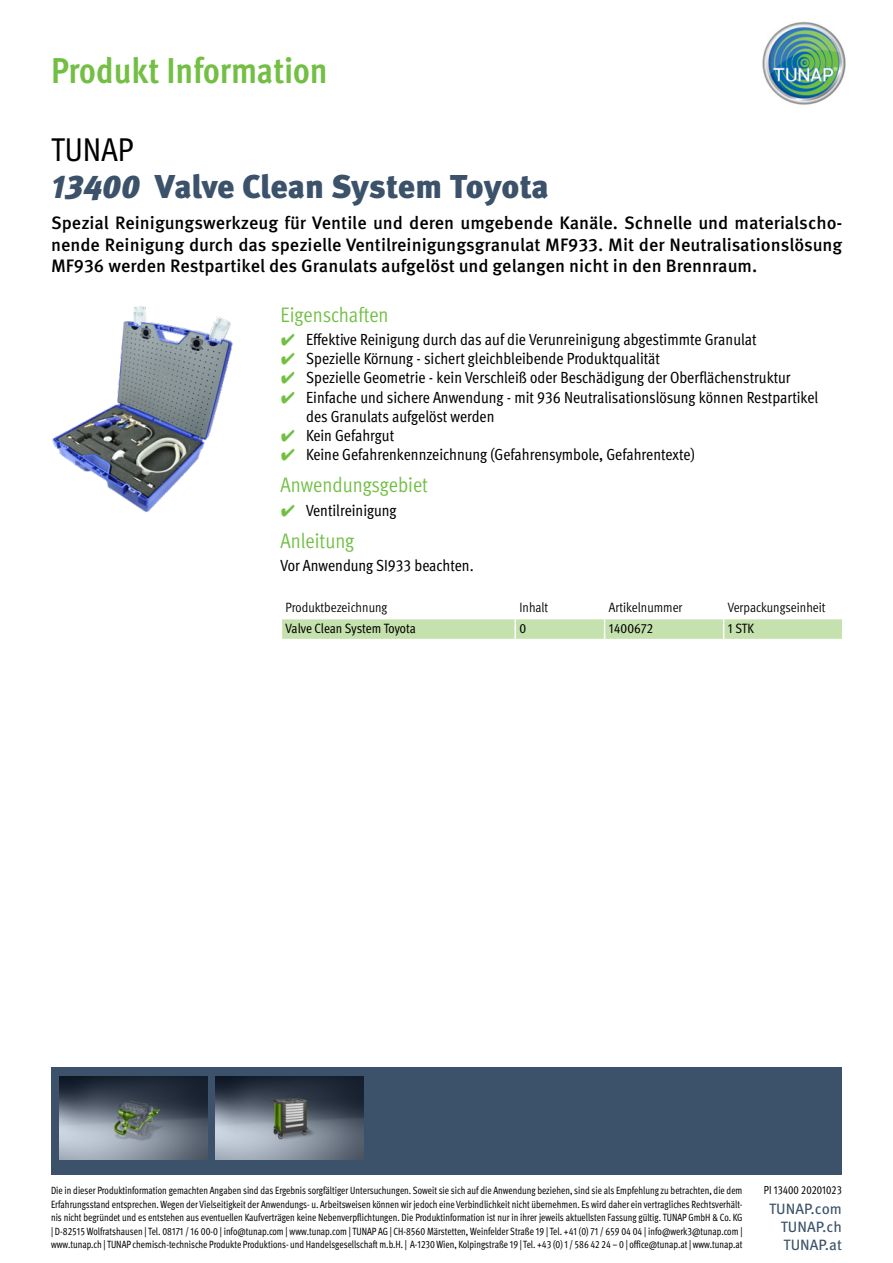
<style>
.page{position:relative;width:893px;height:1263px;background:#fff}
.page>*{position:absolute;margin:0;border:0;box-sizing:border-box;transform-origin:0 0}
.t1{font:700 condensed 36px "Meta Pro";color:#72bf44}
.t2{font:900 33px "Meta Pro";letter-spacing:-.01em;color:#3b526a}
.t3{font:condensed 33px "Meta Pro";color:#000}
.t4{font:condensed 21px "Meta Pro";color:#72bf44}
.t5{font:500 18px/21.6px "Meta Pro";color:#000;text-align:justify}
.t6{font:condensed 16.2px/19px "Meta Pro";color:#000}
.t7{font:15px/18px "Meta Pro";color:#3b526a;text-align:justify}
.t8{font:condensed 13.5px "Meta Pro";color:#000}
.t9{font:condensed 13.5px "Meta Pro";color:#000}
.t10{font:condensed 11.7px "Meta Pro";color:#000;scale:.92 1}
.t11{font:condensed 10.5px/13.5px "Meta Pro";color:#000;text-align:justify;scale:.92 1}
.s1{font-style:italic}
.s2{font-family:"Wuerth Global";font-stretch:normal;color:#72bf44}
</style>
<div class="page">
<img style="left:762px;top:21px;width:84px;height:84px">
<div style="left:51px;top:1068px;width:790px;height:107px;background:#3b526a"></div>
<img style="left:59px;top:1076px;width:148px;height:83px">
<img style="left:216px;top:1076px;width:148px;height:83px">
<img style="left:52px;top:306px;width:181px;height:207px">
<svg style="left:281px;top:619px;width:562px;height:20px"></svg>
<h1 class="t1" style="left:51px;top:43px;width:278px">Produkt Information</h1>
<h2 class="t3" style="left:51px;top:125px;width:84px">TUNAP</h2>
<h2 class="t2" style="left:51px;top:161px;width:499px"><span class="s1">13400</span> Valve Clean System Toyota</h2>
<p class="t5" style="left:51px;top:211px;width:793px">Spezial Reinigungswerkzeug für Ventile und deren umgebende Kanäle. Schnelle und materialscho&shy;nende Reinigung durch das spezielle Ventilreinigungsgranulat MF933. Mit der Neutralisationslösung MF936 werden Restpartikel des Granulats aufgelöst und gelangen nicht in den Brennraum.</p>
<h3 class="t4" style="left:281px;top:299px;width:109px">Eigenschaften</h3>
<h3 class="t6" style="left:281px;top:329px;width:477px"><span class="s2">✔</span> Effektive Reinigung durch das auf die Verunreinigung abgestimmte Granulat</h3>
<h3 class="t6" style="left:281px;top:348px;width:381px"><span class="s2">✔</span> Spezielle Körnung - sichert gleichbleibende Produktqualität</h3>
<h3 class="t6" style="left:281px;top:367px;width:512px"><span class="s2">✔</span> Spezielle Geometrie - kein Verschleiß oder Beschädigung der Oberflächenstruktur</h3>
<h3 class="t6" style="left:306px;top:386px;width:514px;text-indent:-26px"><span class="s2">✔</span> Einfache und sichere Anwendung - mit 936 Neutralisationslösung können Restpartikel des Granulats aufgelöst werden</h3>
<h3 class="t6" style="left:281px;top:424px;width:115px"><span class="s2">✔</span> Kein Gefahrgut</h3>
<h3 class="t6" style="left:281px;top:443px;width:416px"><span class="s2">✔</span> Keine Gefahrenkennzeichnung (Gefahrensymbole, Gefahrentexte)</h3>
<h3 class="t4" style="left:281px;top:470px;width:149px">Anwendungsgebiet</h3>
<h3 class="t6" style="left:281px;top:499px;width:117px"><span class="s2">✔</span> Ventilreinigung</h3>
<h3 class="t4" style="left:281px;top:525px;width:75px">Anleitung</h3>
<h3 class="t6" style="left:281px;top:555px;width:195px">Vor Anwendung SI933 beachten.</h3>
<p class="t8" style="left:286px;top:598px;width:103px">Produktbezeichnung</p>
<p class="t8" style="left:519px;top:598px;width:30px">Inhalt</p>
<p class="t8" style="left:609px;top:598px;width:75px">Artikelnummer</p>
<p class="t8" style="left:728px;top:598px;width:99px">Verpackungseinheit</p>
<p class="t9" style="left:286px;top:618px;width:132px">Valve Clean System Toyota</p>
<p class="t9" style="left:519px;top:618px;width:8px">0</p>
<p class="t9" style="left:609px;top:618px;width:46px">1400672</p>
<p class="t9" style="left:728px;top:618px;width:27px">1 STK</p>
<p class="t11" style="left:51px;top:1183px;width:753px">Die in dieser Produktinformation gemachten Angaben sind das Ergebnis sorgfältiger Untersuchungen. Soweit sie sich auf die Anwendung beziehen, sind sie als Empfehlung zu betrachten, die dem Erfahrungsstand entsprechen. Wegen der Vielseitigkeit der Anwendungs- u. Arbeitsweisen können wir jedoch eine Verbindlichkeit nicht übernehmen. Es wird daher ein vertragliches Rechtsverhält&shy;nis nicht begründet und es entstehen aus eventuellen Kaufverträgen keine Nebenverpflichtungen. Die Produktinformation ist nur in ihrer jeweils aktuellsten Fassung gültig. TUNAP GmbH &amp; Co. KG | D-82515 Wolfratshausen | Tel. 08171 / 16 00-0 | info@tunap.com | www.tunap.com | TUNAP AG | CH-8560 Märstetten, Weinfelder Straße 19 | Tel. +41 (0) 71 / 659 04 04 | info@werk3@tunap.com | www.tunap.ch | TUNAP chemisch-technische Produkte Produktions- und Handelsgesellschaft m.b.H. | A-1230 Wien, Kolpingstraße 19 | Tel. +43 (0) 1 / 586 42 24 – 0 | office@tunap.at | www.tunap.at</p>
<p class="t10" style="left:764px;top:1181px;width:86px">PI 13400 20201023</p>
<h3 class="t7" style="left:781px;top:1199px;width:63px;text-indent:-12px">TUNAP.com TUNAP.ch TUNAP.at</h3>
</div>
